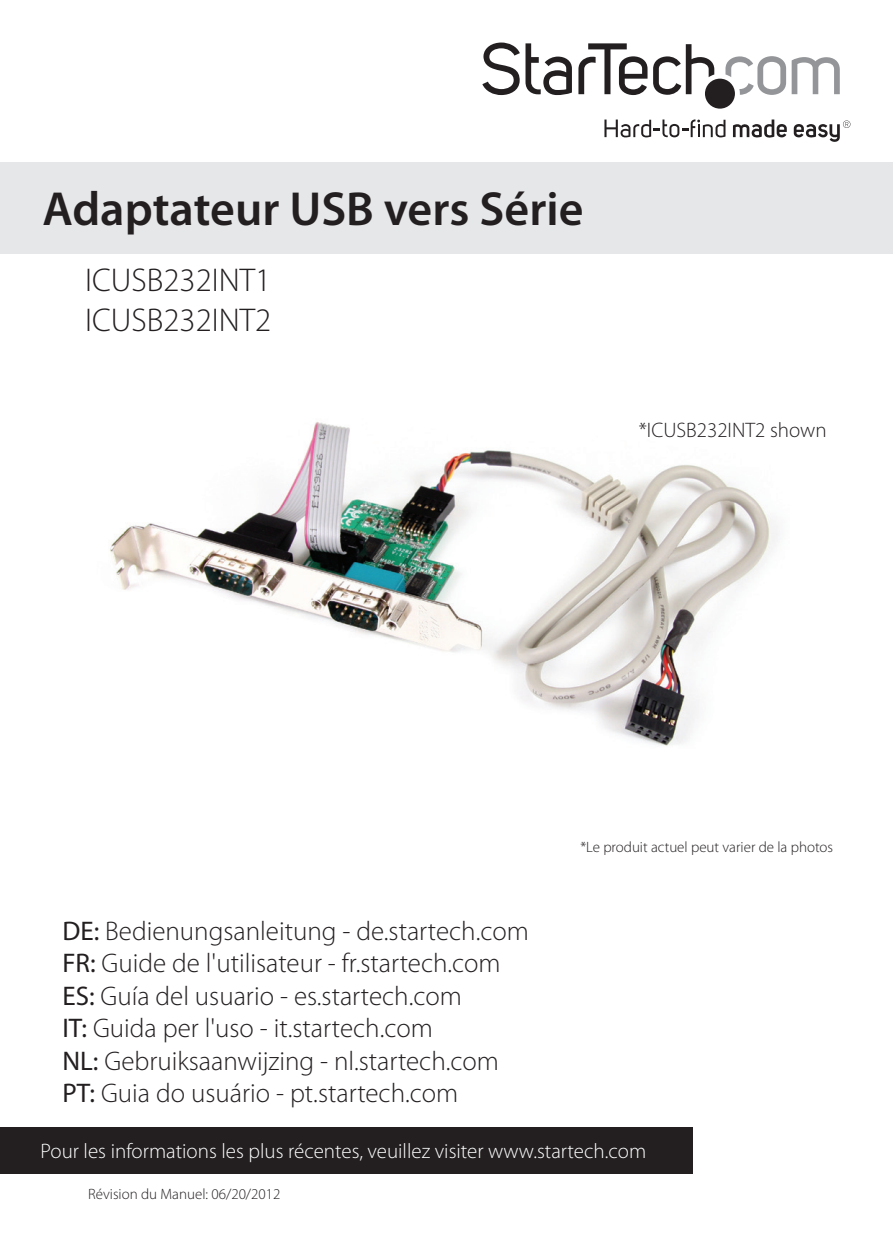
<style>
.page{position:relative;width:893px;height:1259px;background:#fff}
.page>*{position:absolute;margin:0;border:0;box-sizing:border-box;transform-origin:0 0}
.Manual_Description{font:600 48px "Myriad Pro";color:#231f20}
.Manual_Title_SKU{font:300 33px "Myriad Pro";color:#231f20}
.Manual_Description-2{font:300 27px "Myriad Pro";color:#231f20}
.Text{font:300 21px "Myriad Pro";color:#fff}
.Text-2{font:300 21px "Myriad Pro";color:#231f20}
.Text-3{font:300 15px "Myriad Pro";color:#231f20}
.s1{font-weight:400}
</style>
<div class="page">
<svg style="left:792px;top:57px;width:48px;height:37px"></svg>
<svg style="left:725px;top:56px;width:61px;height:39px"></svg>
<svg style="left:794px;top:120px;width:56px;height:22px"></svg>
<svg style="left:733px;top:119px;width:54px;height:19px"></svg>
<svg style="left:604px;top:119px;width:121px;height:18px"></svg>
<svg style="left:482px;top:43px;width:90px;height:52px"></svg>
<svg style="left:578px;top:43px;width:69px;height:52px"></svg>
<svg style="left:653px;top:44px;width:61px;height:51px"></svg>
<div style="left:705px;top:79px;width:30px;height:30px;background:#231f20;border-radius:50%"></div>
<div style="left:0;top:1127px;width:692px;height:46px;background:#231f20"></div>
<div style="left:0;top:162px;width:893px;height:92px;background:#e6e7e9"></div>
<img style="left:110px;top:421px;width:668px;height:325px">
<p class="Manual_Description" style="left:43px;top:178px;width:543px">Adaptateur USB vers Série</p>
<p class="Manual_Title_SKU" style="left:85px;top:260px;width:188px">ICUSB232INT1</p>
<p class="Manual_Title_SKU" style="left:85px;top:300px;width:188px">ICUSB232INT2</p>
<p class="Text-2" style="left:639px;top:418px;width:189px">*ICUSB232INT2 shown</p>
<p class="Manual_Description-2" style="left:62px;top:914px;width:468px"><span class="s1">DE:</span> Bedienungsanleitung - de.startech.com</p>
<p class="Manual_Description-2" style="left:62px;top:947px;width:440px"><span class="s1">FR:</span> Guide de l'utilisateur - fr.startech.com</p>
<p class="Manual_Description-2" style="left:62px;top:979px;width:401px"><span class="s1">ES:</span> Guía del usuario - es.startech.com</p>
<p class="Manual_Description-2" style="left:62px;top:1012px;width:372px"><span class="s1">IT:</span> Guida per l'uso - it.startech.com</p>
<p class="Manual_Description-2" style="left:62px;top:1044px;width:438px"><span class="s1">NL:</span> Gebruiksaanwijzing - nl.startech.com</p>
<p class="Manual_Description-2" style="left:62px;top:1076px;width:397px"><span class="s1">PT:</span> Guia do usuário - pt.startech.com</p>
<p class="Text-3" style="left:580px;top:837px;width:254px">*Le produit actuel peut varier de la photos</p>
<p class="Text" style="left:40px;top:1138px;width:607px">Pour les informations les plus récentes, veuillez visiter www.startech.com</p>
<p class="Text-3" style="left:88px;top:1184px;width:194px">Révision du Manuel: 06/20/2012</p>
</div>
